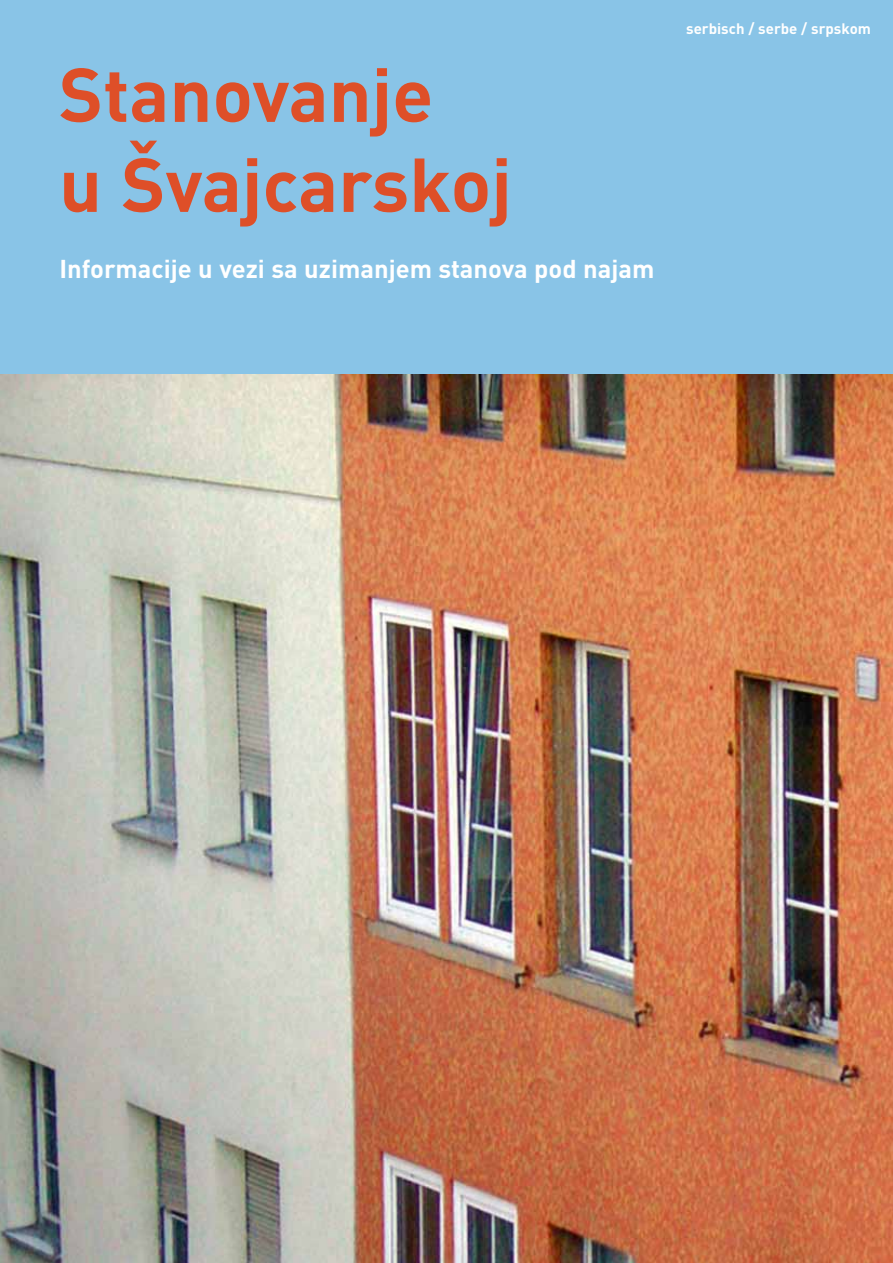
<style>
.page{position:relative;width:893px;height:1263px;background:#fff}
.page>*{position:absolute;margin:0;border:0;box-sizing:border-box;transform-origin:0 0}
.t1{font:700 75px/90px "DIN";color:#de4f28}
.t2{font:700 25.5px "DIN";color:#fff}
.t3{font:700 15px "DIN";color:#fff}
</style>
<div class="page">
<div style="left:0;top:0;width:893px;height:374px;background:#89c4e7"></div>
<img style="left:0;top:374px;width:893px;height:889px">
<h1 class="t1" style="left:59px;top:47px;width:455px">Stanovanje<br>u Švajcarskoj</h1>
<p class="t2" style="left:59px;top:252px;width:596px">Informacije u vezi sa uzimanjem stanova pod najam</p>
<p class="t3" style="left:686px;top:19px;width:186px">serbisch / serbe / srpskom</p>
</div>
